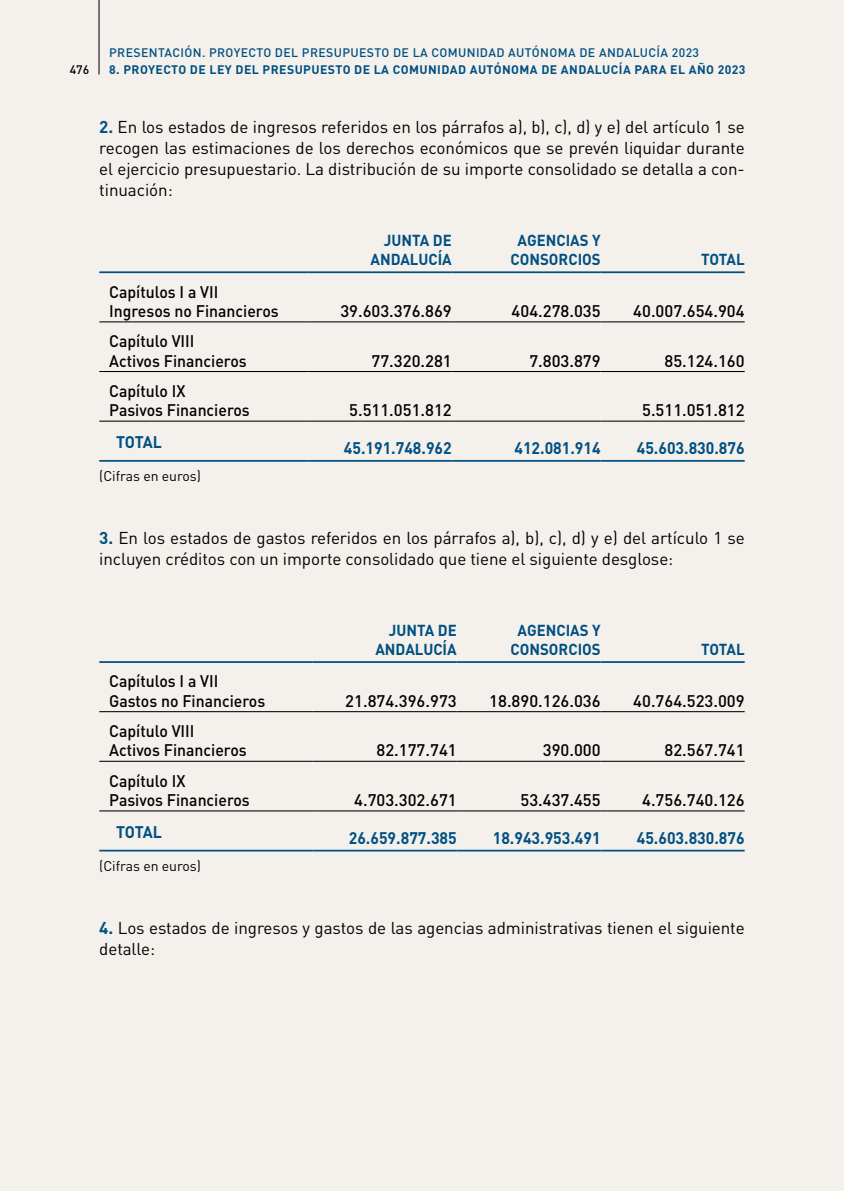
<style>
.page{position:relative;width:844px;height:1191px;background:#fff}
.page>*{position:absolute;margin:0;border:0;box-sizing:border-box;transform-origin:0 0}
._02_Texto_General_LE{font:16.97px/21px "DIN";letter-spacing:-.005em;color:#000}
.t1{font:500 16.62px "DIN";color:#000}
.t2{font:500 16.62px "DIN";color:#000;scale:.95 1}
.t3{font:700 16.62px "DIN";color:#005081;scale:.95 1}
.t4{font:700 15.75px/19.2px "DIN";color:#005081;text-align:center;scale:.95 1}
.t5{font:14px "DIN";letter-spacing:-.005em;color:#000}
.t6{font:700 12.25px "DIN";letter-spacing:.035em;color:#005081}
.t7{font:500 12.25px "DIN";letter-spacing:.03em;color:#005081}
.t8{font:500 12.25px "DIN";color:#000}
.s1{font-weight:700;color:#005081}
</style>
<div class="page">
<div style="left:0;top:0;width:843px;height:1191px;background:#f4f1ec"></div>
<hr style="left:99px;top:0;width:1px;height:74px;background:#000">
<hr style="left:99px;top:321px;width:209px;height:1px;background:#000">
<hr style="left:308px;top:321px;width:143px;height:1px;background:#000">
<hr style="left:451px;top:321px;width:149px;height:1px;background:#000">
<hr style="left:600px;top:321px;width:144px;height:1px;background:#000">
<hr style="left:99px;top:371px;width:209px;height:1px;background:#000">
<hr style="left:308px;top:371px;width:143px;height:1px;background:#000">
<hr style="left:451px;top:371px;width:149px;height:1px;background:#000">
<hr style="left:600px;top:371px;width:144px;height:1px;background:#000">
<hr style="left:99px;top:420px;width:209px;height:2px;background:#000">
<hr style="left:308px;top:420px;width:143px;height:2px;background:#000">
<hr style="left:451px;top:420px;width:149px;height:2px;background:#000">
<hr style="left:600px;top:420px;width:144px;height:2px;background:#000">
<hr style="left:99px;top:271px;width:209px;height:2px;background:#005081">
<hr style="left:308px;top:271px;width:143px;height:2px;background:#005081">
<hr style="left:451px;top:271px;width:149px;height:2px;background:#005081">
<hr style="left:600px;top:271px;width:144px;height:2px;background:#005081">
<hr style="left:99px;top:460px;width:209px;height:2px;background:#005081">
<hr style="left:308px;top:460px;width:143px;height:2px;background:#005081">
<hr style="left:451px;top:460px;width:149px;height:2px;background:#005081">
<hr style="left:600px;top:460px;width:144px;height:2px;background:#005081">
<hr style="left:99px;top:711px;width:214px;height:1px;background:#000">
<hr style="left:313px;top:711px;width:143px;height:1px;background:#000">
<hr style="left:456px;top:711px;width:144px;height:1px;background:#000">
<hr style="left:600px;top:711px;width:144px;height:1px;background:#000">
<hr style="left:99px;top:760px;width:214px;height:2px;background:#000">
<hr style="left:313px;top:760px;width:143px;height:2px;background:#000">
<hr style="left:456px;top:760px;width:144px;height:2px;background:#000">
<hr style="left:600px;top:760px;width:144px;height:2px;background:#000">
<hr style="left:99px;top:810px;width:214px;height:1px;background:#000">
<hr style="left:313px;top:810px;width:143px;height:1px;background:#000">
<hr style="left:456px;top:810px;width:144px;height:1px;background:#000">
<hr style="left:600px;top:810px;width:144px;height:1px;background:#000">
<hr style="left:99px;top:661px;width:214px;height:2px;background:#005081">
<hr style="left:313px;top:661px;width:143px;height:2px;background:#005081">
<hr style="left:456px;top:661px;width:144px;height:2px;background:#005081">
<hr style="left:600px;top:661px;width:144px;height:2px;background:#005081">
<hr style="left:99px;top:849px;width:214px;height:2px;background:#005081">
<hr style="left:313px;top:849px;width:143px;height:2px;background:#005081">
<hr style="left:456px;top:849px;width:144px;height:2px;background:#005081">
<hr style="left:600px;top:849px;width:144px;height:2px;background:#005081">
<p class="t8" style="left:70px;top:62px;width:21px">476</p>
<p class="t7" style="left:109px;top:45px;width:591px">PRESENTACIÓN. PROYECTO DEL PRESUPUESTO DE LA COMUNIDAD AUTÓNOMA DE ANDALUCÍA 2023</p>
<p class="t6" style="left:109px;top:62px;width:637px">8. PROYECTO DE LEY DEL PRESUPUESTO DE LA COMUNIDAD AUTÓNOMA DE ANDALUCÍA PARA EL AÑO 2023</p>
<p class="_02_Texto_General_LE" style="left:99px;top:116px;width:646px;text-align:justify"><span class="s1">2.</span> En los estados de ingresos referidos en los párrafos a), b), c), d) y e) del artículo 1 se recogen las estimaciones de los derechos económicos que se prevén liquidar durante el ejercicio presupuestario. La distribución de su importe consolidado se detalla a con&shy;tinuación:</p>
<p class="t4" style="left:384px;top:230px;width:73px">JUNTA DE</p>
<p class="t4" style="left:370px;top:249px;width:87px">ANDALUCÍA</p>
<p class="t4" style="left:510px;top:230px;width:96px">AGENCIAS Y<br>CONSORCIOS</p>
<p class="t4" style="left:701px;top:249px;width:47px">TOTAL</p>
<p class="t2" style="left:109px;top:281px;width:116px">Capítulos I a VII</p>
<p class="t2" style="left:109px;top:300px;width:180px">Ingresos no Financieros</p>
<p class="t1" style="left:340px;top:300px;width:113px">39.603.376.869</p>
<p class="t1" style="left:511px;top:300px;width:90px">404.278.035</p>
<p class="t1" style="left:633px;top:300px;width:113px">40.007.654.904</p>
<p class="t2" style="left:109px;top:331px;width:91px">Capítulo VIII</p>
<p class="t2" style="left:109px;top:350px;width:146px">Activos Financieros</p>
<p class="t1" style="left:371px;top:350px;width:82px">77.320.281</p>
<p class="t1" style="left:529px;top:350px;width:73px">7.803.879</p>
<p class="t1" style="left:664px;top:350px;width:82px">85.124.160</p>
<p class="t2" style="left:109px;top:380px;width:82px">Capítulo IX</p>
<p class="t2" style="left:109px;top:399px;width:149px">Pasivos Financieros</p>
<p class="t1" style="left:349px;top:399px;width:104px">5.511.051.812</p>
<p class="t1" style="left:642px;top:399px;width:104px">5.511.051.812</p>
<p class="t3" style="left:116px;top:431px;width:50px">TOTAL</p>
<p class="t3" style="left:344px;top:437px;width:115px">45.191.748.962</p>
<p class="t3" style="left:514px;top:437px;width:92px">412.081.914</p>
<p class="t3" style="left:636px;top:437px;width:115px">45.603.830.876</p>
<p class="t5" style="left:99px;top:467px;width:103px">(Cifras en euros)</p>
<p class="_02_Texto_General_LE" style="left:99px;top:527px;width:646px"><span class="s1">3.</span> En los estados de gastos referidos en los párrafos a), b), c), d) y e) del artículo 1 se incluyen créditos con un importe consolidado que tiene el siguiente desglose:</p>
<p class="t4" style="left:389px;top:620px;width:73px">JUNTA DE</p>
<p class="t4" style="left:375px;top:639px;width:87px">ANDALUCÍA</p>
<p class="t4" style="left:510px;top:620px;width:96px">AGENCIAS Y<br>CONSORCIOS</p>
<p class="t4" style="left:701px;top:639px;width:47px">TOTAL</p>
<p class="t2" style="left:109px;top:671px;width:116px">Capítulos I a VII</p>
<p class="t2" style="left:109px;top:690px;width:166px">Gastos no Financieros</p>
<p class="t1" style="left:345px;top:690px;width:113px">21.874.396.973</p>
<p class="t1" style="left:489px;top:690px;width:113px">18.890.126.036</p>
<p class="t1" style="left:633px;top:690px;width:113px">40.764.523.009</p>
<p class="t2" style="left:109px;top:720px;width:91px">Capítulo VIII</p>
<p class="t2" style="left:109px;top:739px;width:146px">Activos Financieros</p>
<p class="t1" style="left:376px;top:739px;width:82px">82.177.741</p>
<p class="t1" style="left:542px;top:739px;width:59px">390.000</p>
<p class="t1" style="left:664px;top:739px;width:82px">82.567.741</p>
<p class="t2" style="left:109px;top:770px;width:82px">Capítulo IX</p>
<p class="t2" style="left:109px;top:789px;width:149px">Pasivos Financieros</p>
<p class="t1" style="left:354px;top:789px;width:104px">4.703.302.671</p>
<p class="t1" style="left:520px;top:789px;width:82px">53.437.455</p>
<p class="t1" style="left:642px;top:789px;width:104px">4.756.740.126</p>
<p class="t3" style="left:116px;top:821px;width:50px">TOTAL</p>
<p class="t3" style="left:349px;top:826px;width:115px">26.659.877.385</p>
<p class="t3" style="left:492px;top:826px;width:115px">18.943.953.491</p>
<p class="t3" style="left:636px;top:826px;width:115px">45.603.830.876</p>
<p class="t5" style="left:99px;top:857px;width:103px">(Cifras en euros)</p>
<p class="_02_Texto_General_LE" style="left:99px;top:916px;width:646px"><span class="s1">4.</span> Los estados de ingresos y gastos de las agencias administrativas tienen el siguiente detalle:</p>
</div>
